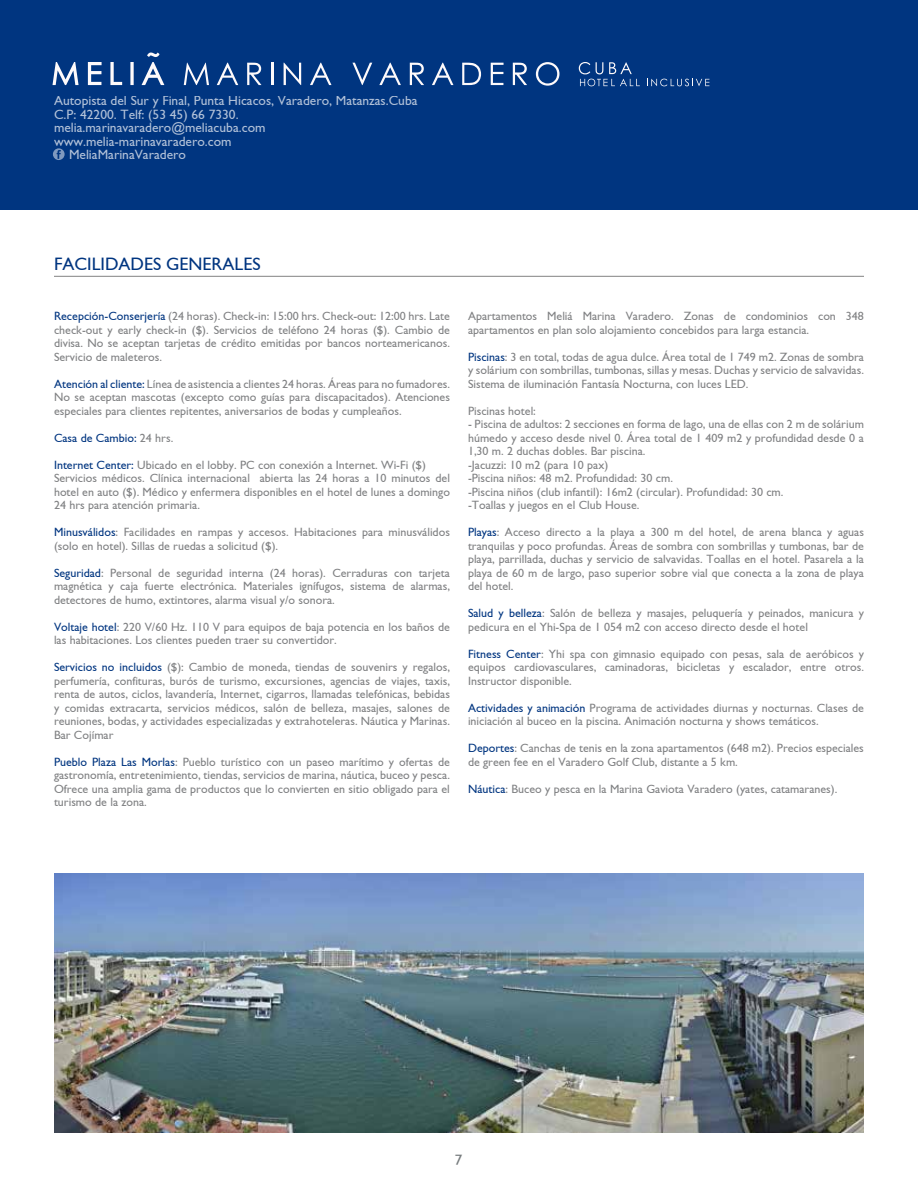
<style>
.page{position:relative;width:918px;height:1188px;background:#fff}
.page>*{position:absolute;margin:0;border:0;box-sizing:border-box;transform-origin:0 0}
.t1{font:18px "Gill Sans";color:#003580}
.t2{font:15px "Gill Sans";color:#767b7d}
.t3{font:13.5px "Gill Sans";color:#fff}
.t4{font:12px/13.5px "Gill Sans";color:#808183;text-align:justify}
.t5{font:12px "Gill Sans";color:#003580}
.s1{color:#003580}
.s2{color:#808183}
</style>
<div class="page">
<div style="left:0;top:0;width:918px;height:210px;background:#003580"></div>
<svg style="left:647px;top:79px;width:62px;height:7px"></svg>
<svg style="left:52px;top:52px;width:112px;height:33px"></svg>
<svg style="left:579px;top:62px;width:61px;height:24px"></svg>
<svg style="left:184px;top:63px;width:25px;height:22px"></svg>
<svg style="left:217px;top:63px;width:21px;height:22px"></svg>
<svg style="left:247px;top:63px;width:15px;height:22px"></svg>
<hr style="left:271px;top:63px;width:2px;height:22px;background:#fefafb">
<svg style="left:284px;top:63px;width:17px;height:22px"></svg>
<svg style="left:310px;top:63px;width:22px;height:22px"></svg>
<svg style="left:352px;top:63px;width:20px;height:22px"></svg>
<svg style="left:379px;top:63px;width:22px;height:22px"></svg>
<svg style="left:410px;top:63px;width:14px;height:22px"></svg>
<svg style="left:432px;top:63px;width:21px;height:22px"></svg>
<svg style="left:462px;top:63px;width:19px;height:22px"></svg>
<svg style="left:491px;top:63px;width:13px;height:22px"></svg>
<svg style="left:513px;top:63px;width:14px;height:22px"></svg>
<svg style="left:536px;top:62px;width:23px;height:24px"></svg>
<svg style="left:53px;top:148px;width:12px;height:12px"></svg>
<img style="left:54px;top:874px;width:810px;height:259px">
<hr style="left:54px;top:276px;width:810px;height:1px;background:#000">
<p class="t3" style="left:54px;top:93px;width:365px">Autopista del Sur y Final, Punta Hicacos, Varadero, Matanzas.Cuba</p>
<p class="t3" style="left:54px;top:107px;width:186px">C.P: 42200. Telf: (53 45) 66 7330.</p>
<p class="t3" style="left:54px;top:120px;width:213px">melia.marinavaradero@meliacuba.com</p>
<p class="t3" style="left:54px;top:134px;width:179px">www.melia-marinavaradero.com</p>
<p class="t3" style="left:69px;top:147px;width:118px">MeliaMarinaVaradero</p>
<h1 class="t1" style="left:54px;top:254px;width:208px">FACILIDADES GENERALES</h1>
<p class="t4" style="left:54px;top:309px;width:398px"><span class="s1">Recepción-Conserjería</span> (24 horas). Check-in: 15:00 hrs. Check-out: 12:00 hrs. Late check-out y early check-in ($). Servicios de teléfono 24 horas ($). Cambio de divisa. No se aceptan tarjetas de crédito emitidas por bancos norteamericanos.<br>Servicio de maleteros.</p>
<p class="t4" style="left:54px;top:377px;width:398px"><span class="s1">Atención al cliente:</span> Línea de asistencia a clientes 24 horas. Áreas para no fumadores.<br>No se aceptan mascotas (excepto como guías para discapacitados). Atenciones especiales para clientes repitentes, aniversarios de bodas y cumpleaños.</p>
<p class="t5" style="left:54px;top:431px;width:121px">Casa de Cambio: <span class="s2">24 hrs.</span></p>
<p class="t4" style="left:54px;top:458px;width:398px;text-align:left"><span class="s1">Internet Center:</span> Ubicado en el lobby. PC con conexión a Internet. Wi-Fi ($)<br>Servicios médicos. Clínica internacional abierta las 24 horas a 10 minutos del hotel en auto ($). Médico y enfermera disponibles en el hotel de lunes a domingo 24 hrs para atención primaria.</p>
<p class="t4" style="left:54px;top:525px;width:398px"><span class="s1">Minusválidos</span>: Facilidades en rampas y accesos. Habitaciones para minusválidos (solo en hotel). Sillas de ruedas a solicitud ($).</p>
<p class="t4" style="left:54px;top:566px;width:398px"><span class="s1">Seguridad</span>: Personal de seguridad interna (24 horas). Cerraduras con tarjeta magnética y caja fuerte electrónica. Materiales ignífugos, sistema de alarmas, detectores de humo, extintores, alarma visual y/o sonora.</p>
<p class="t4" style="left:54px;top:620px;width:398px"><span class="s1">Voltaje hotel</span>: 220 V/60 Hz. 110 V para equipos de baja potencia en los baños de las habitaciones. Los clientes pueden traer su convertidor.</p>
<p class="t4" style="left:54px;top:660px;width:398px"><span class="s1">Servicios no incluidos</span> ($): Cambio de moneda, tiendas de souvenirs y regalos, perfumería, confituras, burós de turismo, excursiones, agencias de viajes, taxis, renta de autos, ciclos, lavandería, Internet, cigarros, llamadas telefónicas, bebidas y comidas extracarta, servicios médicos, salón de belleza, masajes, salones de reuniones, bodas, y actividades especializadas y extrahoteleras. Náutica y Marinas.<br>Bar Cojímar</p>
<p class="t4" style="left:54px;top:755px;width:398px"><span class="s1">Pueblo Plaza Las Morlas</span>: Pueblo turístico con un paseo marítimo y ofertas de gastronomía, entretenimiento, tiendas, servicios de marina, náutica, buceo y pesca.<br>Ofrece una amplia gama de productos que lo convierten en sitio obligado para el turismo de la zona.</p>
<p class="t4" style="left:468px;top:309px;width:397px">Apartamentos Meliá Marina Varadero. Zonas de condominios con 348 apartamentos en plan solo alojamiento concebidos para larga estancia.</p>
<p class="t4" style="left:468px;top:350px;width:398px"><span class="s1">Piscinas</span>: 3 en total, todas de agua dulce. Área total de 1 749 m2. Zonas de sombra y solárium con sombrillas, tumbonas, sillas y mesas. Duchas y servicio de salvavidas.<br>Sistema de iluminación Fantasía Nocturna, con luces LED.</p>
<p class="t4" style="left:468px;top:404px;width:69px">Piscinas hotel:</p>
<p class="t4" style="left:468px;top:417px;width:397px;text-align:left">- Piscina de adultos: 2 secciones en forma de lago, una de ellas con 2 m de solárium húmedo y acceso desde nivel 0. Área total de 1 409 m2 y profundidad desde 0 a 1,30 m. 2 duchas dobles. Bar piscina.<br>-Jacuzzi: 10 m2 (para 10 pax)<br>-Piscina niños: 48 m2. Profundidad: 30 cm.<br>-Piscina niños (club infantil): 16m2 (circular). Profundidad: 30 cm.<br>-Toallas y juegos en el Club House.</p>
<p class="t4" style="left:468px;top:525px;width:398px"><span class="s1">Playas</span>: Acceso directo a la playa a 300 m del hotel, de arena blanca y aguas tranquilas y poco profundas. Áreas de sombra con sombrillas y tumbonas, bar de playa, parrillada, duchas y servicio de salvavidas. Toallas en el hotel. Pasarela a la playa de 60 m de largo, paso superior sobre vial que conecta a la zona de playa del hotel.</p>
<p class="t4" style="left:468px;top:606px;width:398px"><span class="s1">Salud y belleza</span>: Salón de belleza y masajes, peluquería y peinados, manicura y pedicura en el Yhi-Spa de 1 054 m2 con acceso directo desde el hotel</p>
<p class="t4" style="left:468px;top:647px;width:398px"><span class="s1">Fitness Center</span>: Yhi spa con gimnasio equipado con pesas, sala de aeróbicos y equipos cardiovasculares, caminadoras, bicicletas y escalador, entre otros.<br>Instructor disponible.</p>
<p class="t4" style="left:468px;top:701px;width:398px"><span class="s1">Actividades y animación</span> Programa de actividades diurnas y nocturnas. Clases de iniciación al buceo en la piscina. Animación nocturna y shows temáticos.</p>
<p class="t4" style="left:468px;top:741px;width:397px"><span class="s1">Deportes</span>: Canchas de tenis en la zona apartamentos (648 m2). Precios especiales de green fee en el Varadero Golf Club, distante a 5 km.</p>
<p class="t4" style="left:468px;top:782px;width:371px"><span class="s1">Náutica</span>: Buceo y pesca en la Marina Gaviota Varadero (yates, catamaranes).</p>
<p class="t2" style="left:455px;top:1151px;width:9px">7</p>
</div>
